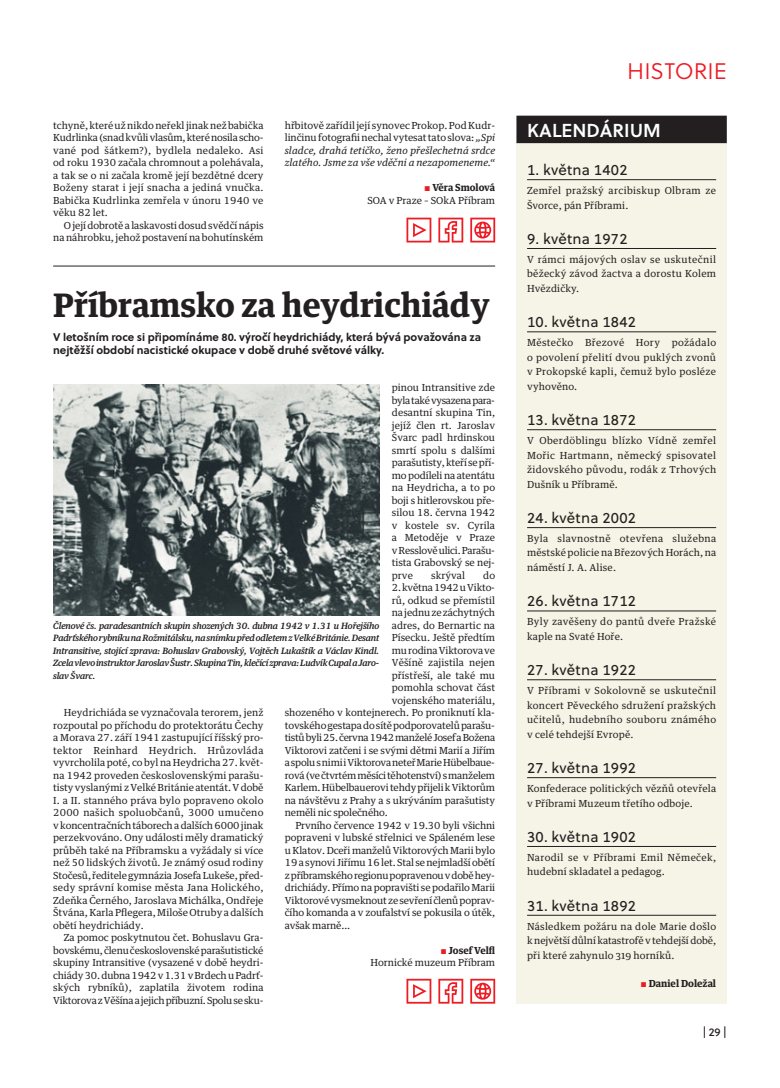
<style>
.page{position:relative;width:780px;height:1088px;background:#fff}
.page>*{position:absolute;margin:0;border:0;box-sizing:border-box;transform-origin:0 0}
.t1{font:700 32.5px "Guardian Text Egyp";color:#231f20}
.t2{font:22.5px "Soleil Lt";color:#ed1c24}
.t3{font:18.75px "Soleil Sb";color:#fff}
.t4{font:15px "Soleil";letter-spacing:.015em;color:#231f20}
.t5{font:11.25px "Soleil Bk";color:#231f20}
.t6{font:700 11px/12.5px "Soleil";color:#231f20}
.t7{font:9.75px/12.5px "Guardian Text Egyp";color:#231f20;text-align:justify}
.t8{font:italic 9.75px/12.5px "Guardian Text Egyp";letter-spacing:.015em;color:#231f20;text-align:justify}
.t9{font:9.75px/14.5px "Guardian Text Egyp";letter-spacing:.035em;color:#231f20}
.t10{font:9.75px "Guardian Text Egyp";letter-spacing:-.025em;color:#231f20}
.t11{font:9.75px "Guardian Text Egyp";letter-spacing:-.02em;color:#231f20}
.t12{font:9.75px "Guardian Text Egyp";letter-spacing:-.03em;color:#231f20}
.t13{font:700 9.75px "Guardian Text Egyp";color:#231f20}
.t14{font:italic 500 8.75px/12.5px "Guardian Text Egyp";letter-spacing:-.02em;color:#231f20;text-align:justify}
.s1{font-style:normal}
.s2{font-family:"Soleil Bk";font-size:9.62px;color:#ed1c24}
.s3{font-weight:700}
.s4{font-family:"Soleil Bk";font-weight:400;font-size:9.62px;color:#ed1c24}
</style>
<div class="page">
<svg style="left:406px;top:218px;width:25px;height:24px"></svg>
<svg style="left:438px;top:218px;width:25px;height:24px"></svg>
<svg style="left:470px;top:218px;width:25px;height:24px"></svg>
<div style="left:516px;top:143px;width:210px;height:860px;background:#f6f4e6"></div>
<hr style="left:527px;top:179px;width:189px;height:1px;background:#231f20">
<hr style="left:527px;top:248px;width:189px;height:1px;background:#231f20">
<hr style="left:527px;top:332px;width:189px;height:1px;background:#231f20">
<hr style="left:527px;top:429px;width:189px;height:1px;background:#231f20">
<hr style="left:527px;top:527px;width:189px;height:1px;background:#231f20">
<hr style="left:527px;top:611px;width:189px;height:1px;background:#231f20">
<hr style="left:527px;top:679px;width:189px;height:1px;background:#231f20">
<hr style="left:527px;top:777px;width:189px;height:1px;background:#231f20">
<hr style="left:527px;top:846px;width:189px;height:1px;background:#231f20">
<hr style="left:527px;top:915px;width:189px;height:1px;background:#231f20">
<div style="left:516px;top:116px;width:210px;height:27px;background:#231f20"></div>
<hr style="left:53px;top:266px;width:442px;height:1px;background:#231f20">
<img style="left:53px;top:384px;width:326px;height:231px">
<svg style="left:406px;top:979px;width:25px;height:24px"></svg>
<svg style="left:438px;top:979px;width:25px;height:24px"></svg>
<svg style="left:470px;top:979px;width:25px;height:24px"></svg>
<p class="t7" style="left:53px;top:120px;width:212px">tchyně, které už nikdo neřekl jinak než babička Kudrlinka (snad kvůli vlasům, které nosila scho&shy;vané pod šátkem?), bydlela nedaleko. Asi od roku 1930 začala chromnout a polehávala, a tak se o ni začala kromě její bezdětné dcery Boženy starat i její snacha a jediná vnučka.<br>Babička Kudrlinka zemřela v únoru 1940 ve věku 82 let.</p>
<p class="t7" style="left:53px;top:220px;width:212px;text-align:right">O její dobrotě a laskavosti dosud svědčí nápis na náhrobku, jehož postavení na bohutínském</p>
<p class="t8" style="left:285px;top:120px;width:212px"><span class="s1">hřbitově zařídil její synovec Prokop. Pod Kudr&shy;linčinu fotografii nechal vytesat tato slova:</span> „Spi sladce, drahá tetičko, ženo přešlechetná srdce zlatého. Jsme za vše vděčni a nezapomeneme.“</p>
<p class="t7" style="left:367px;top:182px;width:129px;text-align:right"><span class="s2">S</span> <span class="s3">Věra Smolová<br></span>SOA v Praze – SOkA Příbram</p>
<h1 class="t1" style="left:53px;top:290px;width:438px">Příbramsko za heydrichiády</h1>
<p class="t6" style="left:53px;top:332px;width:429px">V letošním roce si připomínáme 80. výročí heydrichiády, která bývá považována za nejtěžší období nacistické okupace v době druhé světové války.</p>
<p class="t7" style="left:392px;top:382px;width:105px">pinou Intransitive zde byla také vysazena para&shy;desantní skupina Tin, jejíž člen rt. Jaroslav Švarc padl hrdinskou smrtí spolu s dalšími parašutisty, kteří se pří&shy;mo podíleli na atentátu na Heydricha, a to po boji s hitlerovskou pře&shy;silou 18. června 1942 v kostele sv. Cyrila a Metoděje v Praze v Resslově ulici. Parašu&shy;tista Grabovský se nej&shy;prve</p>
<p class="t7" style="left:431px;top:570px;width:35px">skrýval</p>
<p class="t7" style="left:483px;top:570px;width:13px">do</p>
<p class="t11" style="left:392px;top:583px;width:105px">2. května 1942 uVikto-</p>
<p class="t7" style="left:392px;top:595px;width:105px">rů, odkud se přemístil</p>
<p class="t7" style="left:392px;top:607px;width:105px">na jednu ze záchytných</p>
<p class="t7" style="left:392px;top:620px;width:105px">adres, do Bernartic na</p>
<p class="t7" style="left:392px;top:632px;width:105px">Písecku. Ještě předtím</p>
<p class="t7" style="left:392px;top:645px;width:105px">mu rodina Viktorova ve</p>
<p class="t7" style="left:392px;top:657px;width:105px">Věšíně zajistila nejen</p>
<p class="t7" style="left:392px;top:670px;width:105px">přístřeší, ale také mu</p>
<p class="t7" style="left:392px;top:682px;width:105px">pomohla schovat část</p>
<p class="t7" style="left:392px;top:695px;width:105px">vojenského materiálu,</p>
<p class="t7" style="left:285px;top:707px;width:212px">shozeného v kontejnerech. Po proniknutí kla-</p>
<p class="t7" style="left:285px;top:720px;width:212px">tovského gestapa do sítě podporovatelů parašu-</p>
<p class="t12" style="left:285px;top:733px;width:212px">tistů byli 25. června 1942 manželé Josef aBožena</p>
<p class="t7" style="left:285px;top:745px;width:212px">Viktorovi zatčeni i se svými dětmi Marií a Jiřím</p>
<p class="t10" style="left:285px;top:758px;width:212px">aspolu s nimi iViktorova neteř Marie Hübelbaue-</p>
<p class="t10" style="left:285px;top:771px;width:212px">rová (ve čtvrtém měsíci těhotenství) s manželem</p>
<p class="t7" style="left:285px;top:782px;width:212px">Karlem. Hübelbauerovi tehdy přijeli k Viktorům</p>
<p class="t7" style="left:285px;top:795px;width:212px">na návštěvu z Prahy a s ukrýváním parašutisty</p>
<p class="t7" style="left:285px;top:807px;width:105px">neměli nic společného.</p>
<p class="t7" style="left:295px;top:820px;width:201px">Prvního července 1942 v 19.30 byli všichni</p>
<p class="t7" style="left:285px;top:832px;width:212px">popraveni v lubské střelnici ve Spáleném lese</p>
<p class="t7" style="left:285px;top:845px;width:212px">u Klatov. Dceři manželů Viktorových Marii bylo</p>
<p class="t7" style="left:285px;top:857px;width:212px">19 a synovi Jiřímu 16 let. Stal se nejmladší obětí</p>
<p class="t11" style="left:285px;top:871px;width:212px">z příbramského regionu popravenou v době hey-</p>
<p class="t7" style="left:285px;top:882px;width:212px">drichiády. Přímo na popravišti se podařilo Marii</p>
<p class="t7" style="left:285px;top:895px;width:212px">Viktorové vysmeknout ze sevření členů poprav-</p>
<p class="t7" style="left:285px;top:907px;width:212px">čího komanda a v zoufalství se pokusila o útěk,</p>
<p class="t7" style="left:285px;top:920px;width:67px">avšak marně…</p>
<p class="t7" style="left:370px;top:945px;width:126px;text-align:right"><span class="s2">S</span> <span class="s3">Josef Velfl<br></span>Hornické muzeum Příbram</p>
<p class="t14" style="left:53px;top:620px;width:328px">Členové čs. paradesantních skupin shozených 30. dubna 1942 v 1.31 u Hořejšího Padrťského rybníku na Rožmitálsku, na snímku před odletem z Velké Británie. Desant Intransitive, stojící zprava: Bohuslav Grabovský, Vojtěch Lukaštík a Václav Kindl.<br>Zcela vlevo instruktor Jaroslav Šustr. Skupina Tin, klečící zprava: Ludvík Cupal a Jaro&shy;slav Švarc.</p>
<p class="t7" style="left:53px;top:707px;width:212px;text-indent:11px">Heydrichiáda se vyznačovala terorem, jenž rozpoutal po příchodu do protektorátu Čechy a Morava 27. září 1941 zastupující říšský pro&shy;tektor Reinhard Heydrich. Hrůzovláda vyvrcholila poté, co byl na Heydricha 27. květ&shy;na 1942 proveden československými parašu&shy;tisty vyslanými z Velké Británie atentát. V době I. a II. stanného práva bylo popraveno okolo 2000 našich spoluobčanů, 3000 umučeno v koncentračních táborech a dalších 6000 jinak perzekvováno. Ony události měly dramatický průběh také na Příbramsku a vyžádaly si více než 50 lidských životů. Je známý osud rodiny Stočesů, ředitele gymnázia Josefa Lukeše, před&shy;sedy správní komise města Jana Holického, Zdeňka Černého, Jaroslava Michálka, Ondřeje Štvána, Karla Pflegera, Miloše Otruby a dalších obětí heydrichiády.</p>
<p class="t7" style="left:53px;top:932px;width:212px;text-indent:11px">Za pomoc poskytnutou čet. Bohuslavu Gra&shy;bovskému, členu československé parašutistické skupiny Intransitive (vysazené v době heydri&shy;chiády 30. dubna 1942 v 1.31 v Brdech u Padrť&shy;ských rybníků), zaplatila životem rodina Viktorova z Věšína ajejich příbuzní. Spolu se sku-</p>
<h2 class="t2" style="left:627px;top:58px;width:101px">HISTORIE</h2>
<h3 class="t3" style="left:527px;top:119px;width:135px">KALENDÁRIUM</h3>
<h3 class="t4" style="left:527px;top:164px;width:102px">1. května 1402</h3>
<p class="t9" style="left:527px;top:184px;width:190px">Zemřel pražský arcibiskup Olbram ze<br>Švorce, pán Příbrami.</p>
<h3 class="t4" style="left:527px;top:233px;width:102px">9. května 1972</h3>
<p class="t7" style="left:527px;top:253px;width:190px;line-height:14.5px">V rámci májových oslav se uskutečnil běžecký závod žactva a dorostu Kolem Hvězdičky.</p>
<h3 class="t4" style="left:527px;top:316px;width:110px">10. května 1842</h3>
<p class="t7" style="left:527px;top:336px;width:191px;line-height:14.5px">Městečko Březové Hory požádalo o povolení přelití dvou puklých zvonů v Prokopské kapli, čemuž bylo posléze vyhověno.</p>
<h3 class="t4" style="left:527px;top:414px;width:110px">13. května 1872</h3>
<p class="t7" style="left:527px;top:434px;width:191px;line-height:14.5px">V Oberdöblingu blízko Vídně zemřel Mořic Hartmann, německý spisovatel židovského původu, rodák z Trhových Dušník u Příbramě.</p>
<h3 class="t4" style="left:527px;top:512px;width:110px">24. května 2002</h3>
<p class="t7" style="left:527px;top:532px;width:191px;line-height:14.5px">Byla slavnostně otevřena služebna městské policie na Březových Horách, na náměstí J. A. Alise.</p>
<h3 class="t4" style="left:527px;top:595px;width:110px">26. května 1712</h3>
<p class="t9" style="left:527px;top:615px;width:190px">Byly zavěšeny do pantů dveře Pražské kaple na Svaté Hoře.</p>
<h3 class="t4" style="left:527px;top:664px;width:110px">27. května 1922</h3>
<p class="t7" style="left:527px;top:684px;width:190px;line-height:14.5px">V Příbrami v Sokolovně se uskutečnil koncert Pěveckého sdružení pražských učitelů, hudebního souboru známého v celé tehdejší Evropě.</p>
<h3 class="t4" style="left:527px;top:762px;width:110px">27. května 1992</h3>
<p class="t7" style="left:527px;top:782px;width:191px;line-height:14.5px">Konfederace politických vězňů otevřela v Příbrami Muzeum třetího odboje.</p>
<h3 class="t4" style="left:527px;top:831px;width:110px">30. května 1902</h3>
<p class="t9" style="left:527px;top:851px;width:190px">Narodil se v Příbrami Emil Němeček, hudební skladatel a pedagog.</p>
<h3 class="t4" style="left:527px;top:899px;width:110px">31. května 1892</h3>
<p class="t7" style="left:527px;top:919px;width:191px;line-height:14.5px">Následkem požáru na dole Marie došlo k největší důlní katastrofě v tehdejší době, při které zahynulo 319 horníků.</p>
<p class="t13" style="left:641px;top:979px;width:77px"><span class="s4">S</span> Daniel Doležal</p>
<p class="t5" style="left:702px;top:1026px;width:26px">| 29 |</p>
</div>
